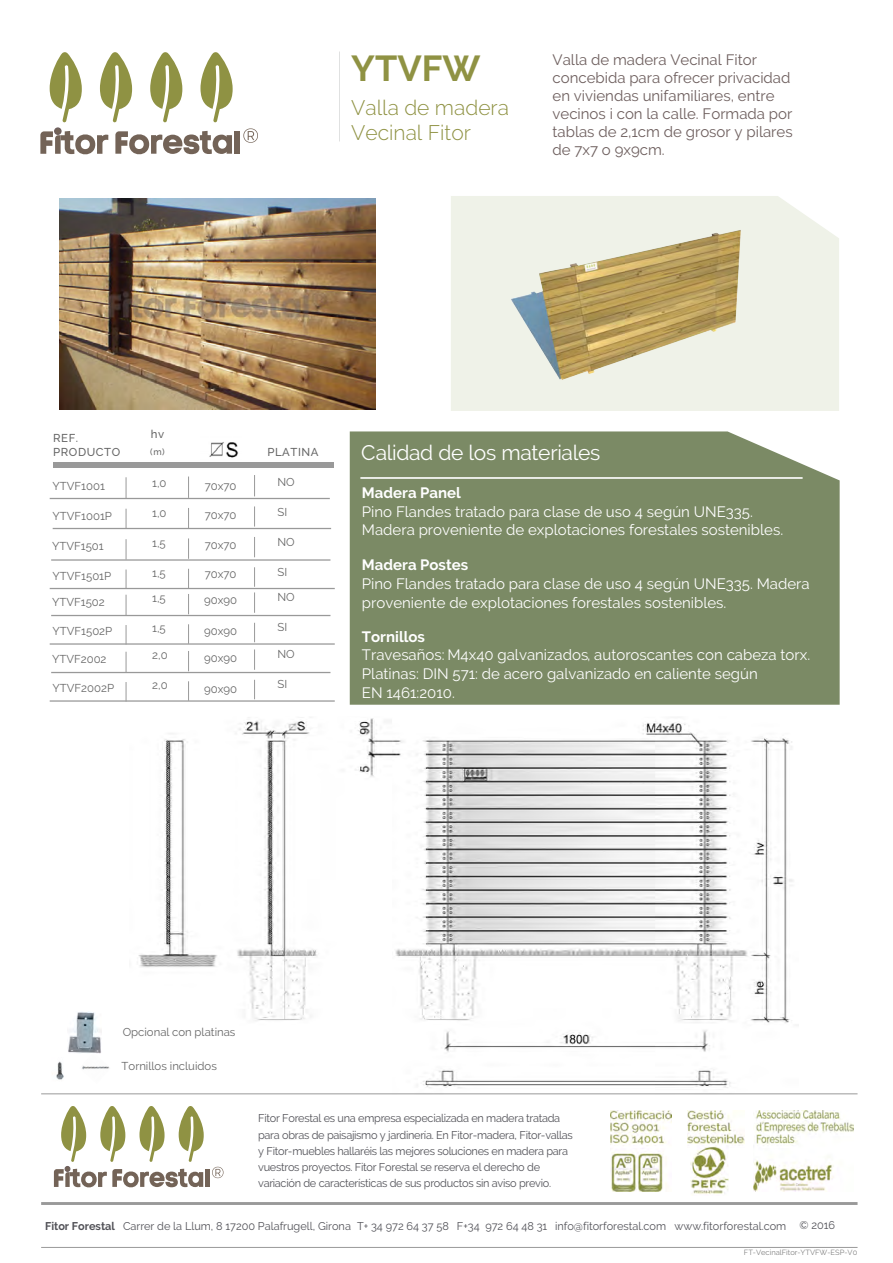
<style>
.page{position:relative;width:893px;height:1263px;background:#fff}
.page>*{position:absolute;margin:0;border:0;box-sizing:border-box;transform-origin:0 0}
.t1{font:700 36px "Raleway";color:#8f9243}
.t2{font:300 21px/25.2px "Raleway";color:#8f9243}
.t3{font:21px "Raleway";letter-spacing:-.015em;color:#fff}
.t4{font:15px/18.8px "Raleway";color:#fff}
.t5{font:15px/18px "Raleway";color:#6d5e5d}
.t6{font:15px/18.8px "Raleway";color:#fff}
.t7{font:11.4px "Raleway";color:#666}
.t8{font:500 11.4px/13.6px "Raleway";letter-spacing:.05em;color:#666}
.t9{font:11.25px/16.4px "Raleway";letter-spacing:-.025em;color:#525258}
.t10{font:11.25px "Raleway";color:#525258}
.t11{font:500 9px "Raleway";color:#666}
.t12{font:7.5px "Raleway";color:#808080}
.s1{font-weight:700}
.s2{font-style:inherit}
</style>
<div class="page">
<img style="left:138px;top:717px;width:655px;height:371px">
<div style="left:451px;top:196px;width:388px;height:215px;background:#eff2e8"></div>
<div style="left:53px;top:462px;width:281px;height:6px;background:#999"></div>
<img style="left:59px;top:198px;width:317px;height:211px">
<svg style="left:50px;top:52px;width:32px;height:70px"></svg>
<svg style="left:200px;top:52px;width:33px;height:70px"></svg>
<svg style="left:100px;top:52px;width:32px;height:70px"></svg>
<svg style="left:150px;top:52px;width:32px;height:70px"></svg>
<div style="left:235px;top:131px;width:5px;height:23px;background:#736357"></div>
<svg style="left:115px;top:131px;width:117px;height:24px"></svg>
<svg style="left:40px;top:129px;width:68px;height:26px"></svg>
<div style="left:54px;top:127px;width:8px;height:8px;border:1px solid #6d5e5d;border-radius:50%"></div>
<svg style="left:243px;top:128px;width:15px;height:15px"></svg>
<img style="left:493px;top:211px;width:270px;height:187px">
<div style="left:205px;top:1169px;width:5px;height:18px;background:#736357"></div>
<svg style="left:54px;top:1106px;width:150px;height:82px"></svg>
<svg style="left:212px;top:1167px;width:11px;height:11px"></svg>
<hr style="left:41px;top:1093px;width:816px;height:1px;background:#999">
<hr style="left:41px;top:1202px;width:816px;height:3px;background:#999">
<hr style="left:41px;top:1247px;width:816px;height:1px;background:#999">
<hr style="left:53px;top:528px;width:278px;height:1px;background:#999">
<svg style="left:126px;top:477px;width:1px;height:21px"></svg>
<svg style="left:188px;top:476px;width:1px;height:22px"></svg>
<svg style="left:188px;top:508px;width:1px;height:20px"></svg>
<svg style="left:126px;top:509px;width:1px;height:19px"></svg>
<svg style="left:126px;top:539px;width:1px;height:20px"></svg>
<svg style="left:188px;top:538px;width:1px;height:21px"></svg>
<svg style="left:126px;top:569px;width:1px;height:19px"></svg>
<svg style="left:188px;top:569px;width:1px;height:19px"></svg>
<hr style="left:50px;top:498px;width:280px;height:1px;background:#999">
<hr style="left:51px;top:560px;width:279px;height:1px;background:#999">
<hr style="left:50px;top:588px;width:285px;height:1px;background:#999">
<svg style="left:126px;top:595px;width:1px;height:20px"></svg>
<svg style="left:188px;top:594px;width:1px;height:20px"></svg>
<svg style="left:126px;top:625px;width:1px;height:19px"></svg>
<svg style="left:188px;top:624px;width:1px;height:20px"></svg>
<hr style="left:51px;top:615px;width:279px;height:1px;background:#999">
<hr style="left:50px;top:644px;width:285px;height:1px;background:#999">
<svg style="left:126px;top:652px;width:1px;height:20px"></svg>
<svg style="left:188px;top:651px;width:1px;height:20px"></svg>
<svg style="left:126px;top:682px;width:1px;height:19px"></svg>
<svg style="left:188px;top:681px;width:1px;height:20px"></svg>
<hr style="left:51px;top:672px;width:279px;height:1px;background:#999">
<hr style="left:50px;top:701px;width:285px;height:1px;background:#999">
<svg style="left:254px;top:475px;width:1px;height:21px"></svg>
<svg style="left:254px;top:506px;width:1px;height:20px"></svg>
<svg style="left:254px;top:537px;width:1px;height:20px"></svg>
<svg style="left:254px;top:567px;width:1px;height:46px"></svg>
<svg style="left:254px;top:623px;width:1px;height:19px"></svg>
<svg style="left:254px;top:649px;width:1px;height:21px"></svg>
<svg style="left:254px;top:680px;width:1px;height:19px"></svg>
<img style="left:56px;top:1061px;width:8px;height:19px">
<img style="left:82px;top:1066px;width:28px;height:4px">
<img style="left:68px;top:1011px;width:33px;height:43px">
<div style="left:350px;top:431px;width:490px;height:274px;background:#7b8a65"></div>
<hr style="left:360px;top:477px;width:443px;height:2px;background:#fff">
<img style="left:209px;top:442px;width:29px;height:16px">
<img style="left:754px;top:1111px;width:99px;height:80px">
<img style="left:611px;top:1111px;width:61px;height:80px">
<img style="left:688px;top:1110px;width:56px;height:35px">
<img style="left:690px;top:1146px;width:39px;height:48px">
<h1 class="t1" style="left:351px;top:48px;width:130px">YTVFW</h1>
<h2 class="t2" style="left:351px;top:94px;width:159px">Valla de madera<br>Vecinal Fitor</h2>
<h3 class="t5" style="left:553px;top:51px;width:242px">Valla de madera Vecinal Fitor concebida para ofrecer privacidad en viviendas unifamiliares, entre vecinos i con la calle. Formada por tablas de 2,1cm de grosor y pilares de 7x7 o 9x9cm.</h3>
<p class="t8" style="left:53px;top:431px;width:69px">REF.<br>PRODUCTO</p>
<p class="t7" style="left:53px;top:479px;width:54px">YTVF1001</p>
<p class="t7" style="left:53px;top:509px;width:61px">YTVF1001P</p>
<p class="t7" style="left:52px;top:540px;width:53px">YTVF1501</p>
<p class="t7" style="left:53px;top:569px;width:60px">YTVF1501P</p>
<p class="t8" style="left:151px;top:427px;width:15px">hv</p>
<p class="t11" style="left:150px;top:446px;width:16px">(m)</p>
<p class="t7" style="left:152px;top:476px;width:16px">1,0</p>
<p class="t7" style="left:152px;top:506px;width:16px">1,0</p>
<p class="t7" style="left:152px;top:536px;width:15px">1,5</p>
<p class="t7" style="left:152px;top:566px;width:15px">1,5</p>
<p class="t7" style="left:205px;top:479px;width:33px">70x70</p>
<p class="t7" style="left:205px;top:508px;width:33px">70x70</p>
<p class="t7" style="left:205px;top:539px;width:33px">70x70</p>
<p class="t7" style="left:205px;top:567px;width:33px">70x70</p>
<p class="t8" style="left:267px;top:445px;width:53px">PLATINA</p>
<p class="t7" style="left:277px;top:475px;width:19px">NO</p>
<p class="t7" style="left:277px;top:505px;width:11px">SI</p>
<p class="t7" style="left:277px;top:535px;width:19px">NO</p>
<p class="t7" style="left:277px;top:565px;width:11px">SI</p>
<p class="t7" style="left:52px;top:595px;width:54px">YTVF1502</p>
<p class="t7" style="left:53px;top:625px;width:61px">YTVF1502P</p>
<p class="t7" style="left:152px;top:591px;width:15px">1,5</p>
<p class="t7" style="left:152px;top:622px;width:15px">1,5</p>
<p class="t7" style="left:204px;top:594px;width:34px">90x90</p>
<p class="t7" style="left:204px;top:625px;width:34px">90x90</p>
<p class="t7" style="left:277px;top:591px;width:19px">NO</p>
<p class="t7" style="left:277px;top:621px;width:11px">SI</p>
<p class="t7" style="left:52px;top:652px;width:56px">YTVF2002</p>
<p class="t7" style="left:53px;top:682px;width:63px">YTVF2002P</p>
<p class="t7" style="left:152px;top:648px;width:17px">2,0</p>
<p class="t7" style="left:152px;top:679px;width:17px">2,0</p>
<p class="t7" style="left:204px;top:651px;width:34px">90x90</p>
<p class="t7" style="left:204px;top:682px;width:34px">90x90</p>
<p class="t7" style="left:277px;top:648px;width:19px">NO</p>
<p class="t7" style="left:277px;top:678px;width:11px">SI</p>
<h2 class="t3" style="left:361px;top:441px;width:241px">Calidad de los materiales</h2>
<h3 class="t4" style="left:362px;top:483px;width:423px"><span class="s1">Madera Panel<br></span>Pino <span class="s2">Flandes</span> tratado para clase de uso 4 según UNE335.<br>Madera proveniente de explotaciones forestales sostenibles.</h3>
<h3 class="t6" style="left:362px;top:556px;width:449px"><span class="s1">Madera</span> <span class="s1">Postes<br></span>Pino Flandes tratado para clase de uso 4 según UNE335. Madera proveniente de explotaciones forestales sostenibles.</h3>
<h3 class="t4" style="left:362px;top:627px;width:450px"><span class="s1">Tornillo</span><span class="s1">s<br></span>Travesaños: <span class="s2">M4x40</span> galvanizados, autoroscantes con cabeza torx.<br>Platinas: DIN 571: de acero galvanizado en caliente según</h3>
<h3 class="t6" style="left:362px;top:683px;width:94px">EN 1461:2010.</h3>
<p class="t7" style="left:123px;top:1025px;width:114px">Opcional con platinas</p>
<p class="t7" style="left:122px;top:1060px;width:97px">Tornillos incluidos</p>
<p class="t9" style="left:258px;top:1110px;width:316px">Fitor Forestal es una empresa especializada en madera tratada para obras de paisajismo y jardinería. En Fitor-madera, Fitor-vallas y Fitor-muebles hallaréis las mejores soluciones en madera para vuestros proyectos. Fitor Forestal se reserva el derecho de variación de características de sus productos sin aviso previo.</p>
<p class="t10" style="left:45px;top:1219px;width:792px"><span class="s1">Fitor Forestal</span> <span class="s2">Carrer de la Llum, 8 17200 Palafrugell</span>, Girona T+ 34 972 64 37 58 F+34 972 64 48 31 info@fitorf<span class="s2">orestal.</span>com www.fitorforestal.com <span class="s2">© 2016</span></p>
<p class="t12" style="left:744px;top:1248px;width:115px">FT-VecinalFitor-YTVFW-ESP-V0</p>
</div>
